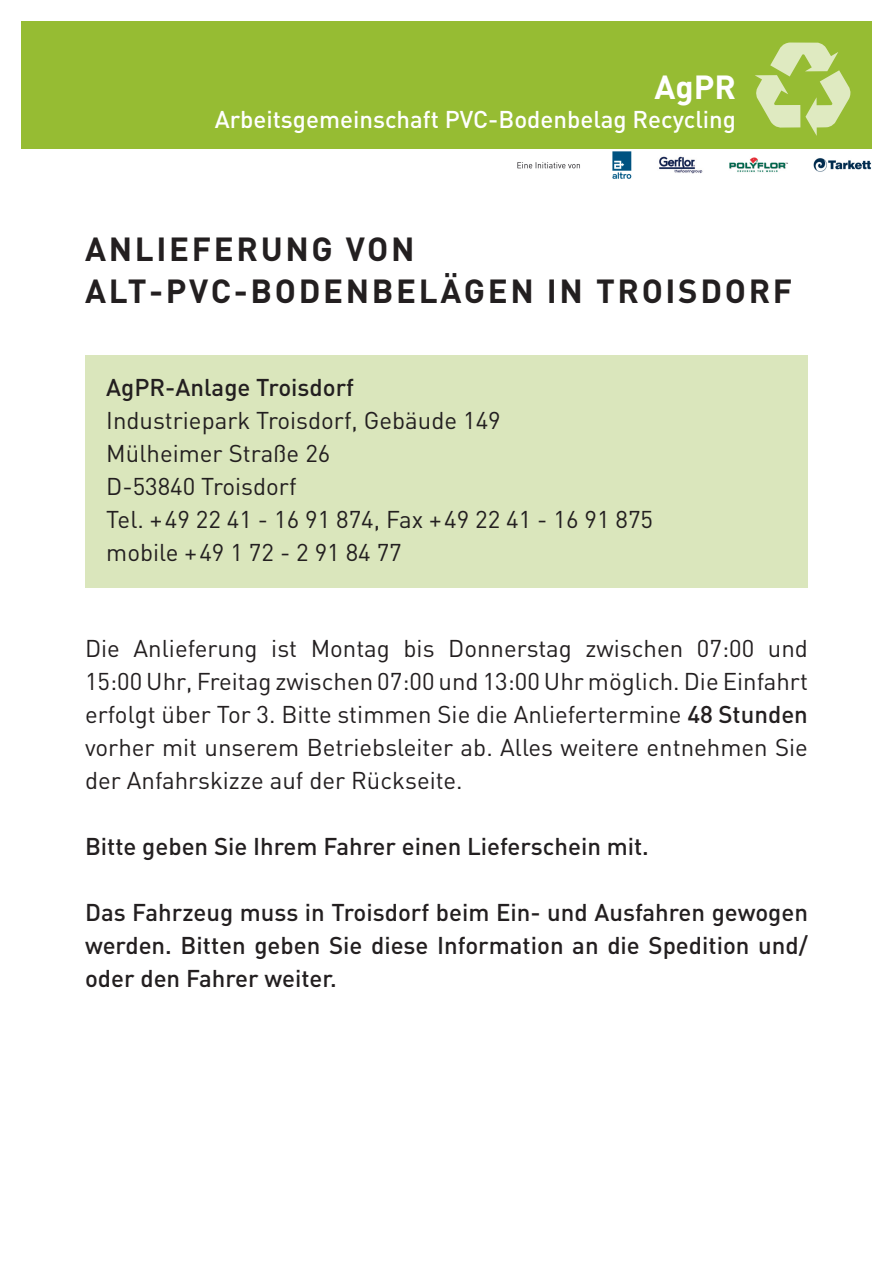
<style>
.page{position:relative;width:893px;height:1263px;background:#fff}
.page>*{position:absolute;margin:0;border:0;box-sizing:border-box;transform-origin:0 0}
.t1{font:700 33px/42px "DIN";letter-spacing:.08em;color:#231f20}
.t2{font:700 33px "DIN";color:#fff}
.t3{font:24px/33px "DIN";color:#231f20;text-align:justify}
.t4{font:500 24px/33px "DIN";color:#231f20;text-align:justify}
.t5{font:500 24px "DIN";color:#fff}
.s1{font-weight:500}
</style>
<div class="page">
<div style="left:21px;top:21px;width:851px;height:128px;background:#96bc33"></div>
<svg style="left:755px;top:43px;width:96px;height:93px"></svg>
<div style="left:85px;top:355px;width:723px;height:233px;background:#dae6bc"></div>
<img style="left:517px;top:151px;width:354px;height:28px">
<h1 class="t2" style="left:654px;top:65px;width:83px">AgPR</h1>
<p class="t5" style="left:215px;top:103px;width:523px">Arbeitsgemeinschaft PVC-Bodenbelag Recycling</p>
<h1 class="t1" style="left:85px;top:227px;width:709px">ANLIEFERUNG VON<br>ALT-PVC-BODENBELÄGEN IN TROISDORF</h1>
<p class="t4" style="left:106px;top:370px;width:249px">AgPR-Anlage Troisdorf</p>
<p class="t3" style="left:106px;top:403px;width:548px;text-align:left">Industriepark Troisdorf, Gebäude 149<br>Mülheimer Straße 26<br>D-53840 Troisdorf<br>Tel. +49 22 41 - 16 91 874, Fax +49 22 41 - 16 91 875 mobile +49 1 72 - 2 91 84 77</p>
<p class="t3" style="left:85px;top:631px;width:724px">Die Anlieferung ist Montag bis Donnerstag zwischen 07:00 und 15:00 Uhr, Freitag zwischen 07:00 und 13:00 Uhr möglich. Die Einfahrt erfolgt über Tor 3. Bitte stimmen Sie die Anliefertermine <span class="s1">48 Stunden </span>vorher mit unserem Betriebsleiter ab. Alles weitere entnehmen Sie der Anfahrskizze auf der Rückseite.</p>
<p class="t4" style="left:85px;top:828px;width:565px">Bitte geben Sie Ihrem Fahrer einen Lieferschein mit.</p>
<p class="t4" style="left:85px;top:894px;width:724px">Das Fahrzeug muss in Troisdorf beim Ein- und Ausfahren gewogen werden. Bitten geben Sie diese Information an die Spedition und/ oder den Fahrer weiter.</p>
</div>
